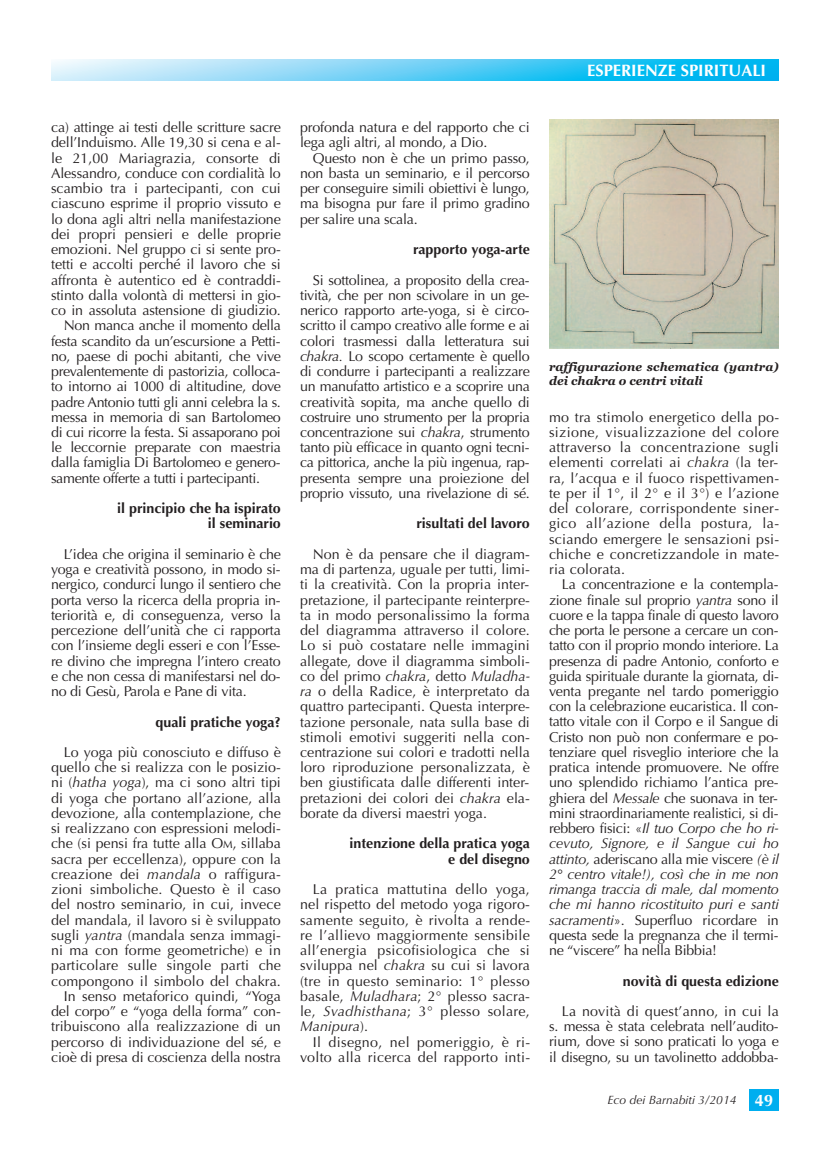
<style>
.page{position:relative;width:830px;height:1149px;background:#fff}
.page>*{position:absolute;margin:0;border:0;box-sizing:border-box;transform-origin:0 0}
.t1{font:700 16.5px "Optima";color:#fff}
.t2{font:14.25px/15.1px "Optima";letter-spacing:-.01em;color:#231f20;text-align:justify}
.t3{font:700 14.25px/15.1px "Optima";color:#231f20;text-align:right}
.t4{font:14.25px/15.1px "Optima";letter-spacing:.02em;color:#231f20;text-align:right}
.t5{font:italic 700 12px/14.2px "Georgia";letter-spacing:.01em;color:#231f20}
.t6{font:italic 12px "Optima";color:#231f20}
.s1{font-style:italic}
.s2{font-size:10.65px}
.s3{font-weight:700;font-style:normal;font-size:16.5px;color:#fff}
</style>
<div class="page">
<svg style="left:51px;top:60px;width:727px;height:21px;background:#65d0f5"></svg>
<div style="left:748px;top:1089px;width:30px;height:21px;background:#00aeef"></div>
<img style="left:549px;top:119px;width:229px;height:230px">
<p class="t2" style="left:51px;top:120px;width:231px">ca) attinge ai testi delle scritture sacre</p>
<p class="t2" style="left:51px;top:135px;width:231px">dell’Induismo. Alle 19,30 si cena e al-</p>
<p class="t2" style="left:51px;top:150px;width:231px">le 21,00 Mariagrazia, consorte di</p>
<p class="t2" style="left:51px;top:166px;width:231px">Alessandro, conduce con cordialità lo</p>
<p class="t2" style="left:51px;top:181px;width:231px">scambio tra i partecipanti, con cui</p>
<p class="t2" style="left:51px;top:196px;width:231px">ciascuno esprime il proprio vissuto e</p>
<p class="t2" style="left:51px;top:211px;width:231px">lo dona agli altri nella manifestazione</p>
<p class="t2" style="left:51px;top:227px;width:231px">dei propri pensieri e delle proprie</p>
<p class="t2" style="left:51px;top:242px;width:231px">emozioni. Nel gruppo ci si sente pro-</p>
<p class="t2" style="left:51px;top:257px;width:231px">tetti e accolti perché il lavoro che si</p>
<p class="t2" style="left:51px;top:272px;width:231px">affronta è autentico ed è contraddi-</p>
<p class="t2" style="left:51px;top:287px;width:231px">stinto dalla volontà di mettersi in gio-</p>
<p class="t2" style="left:51px;top:303px;width:231px">co in assoluta astensione di giudizio.</p>
<p class="t2" style="left:64px;top:318px;width:218px">Non manca anche il momento della</p>
<p class="t2" style="left:51px;top:333px;width:231px">festa scandito da un’escursione a Petti-</p>
<p class="t2" style="left:51px;top:348px;width:231px">no, paese di pochi abitanti, che vive</p>
<p class="t2" style="left:51px;top:364px;width:231px">prevalentemente di pastorizia, colloca-</p>
<p class="t2" style="left:51px;top:379px;width:231px">to intorno ai 1000 di altitudine, dove</p>
<p class="t2" style="left:51px;top:394px;width:231px">padre Antonio tutti gli anni celebra la s.</p>
<p class="t2" style="left:51px;top:409px;width:231px">messa in memoria di san Bartolomeo</p>
<p class="t2" style="left:51px;top:424px;width:231px">di cui ricorre la festa. Si assaporano poi</p>
<p class="t2" style="left:51px;top:440px;width:231px">le leccornie preparate con maestria</p>
<p class="t2" style="left:51px;top:455px;width:231px">dalla famiglia Di Bartolomeo e genero-</p>
<p class="t2" style="left:51px;top:470px;width:210px">samente offerte a tutti i partecipanti.</p>
<p class="t3" style="left:117px;top:501px;width:165px">il principio che ha ispirato il seminario</p>
<p class="t2" style="left:51px;top:546px;width:231px;text-indent:13px">L’idea che origina il seminario è che yoga e creatività possono, in modo si&shy;nergico, condurci lungo il sentiero che porta verso la ricerca della propria in&shy;teriorità e, di conseguenza, verso la percezione dell’unità che ci rapporta con l’insieme degli esseri e con l’Esse&shy;re divino che impregna l’intero creato e che non cessa di manifestarsi nel do&shy;no di Gesù, Parola e Pane di vita.</p>
<p class="t3" style="left:155px;top:714px;width:127px">quali pratiche yoga?</p>
<p class="t2" style="left:51px;top:744px;width:231px;text-align:right">Lo yoga più conosciuto e diffuso è quello che si realizza con le posizio&shy;ni (<span class="s1">hatha yoga</span>), ma ci sono altri tipi di yoga che portano all’azione, alla devozione, alla contemplazione, che si realizzano con espressioni melodi&shy;che (si pensi fra tutte alla O<span class="s2">M</span>, sillaba sacra per eccellenza), oppure con la creazione dei <span class="s1">mandala</span> o raffigura&shy;zioni simboliche. Questo è il caso del nostro seminario, in cui, invece del mandala, il lavoro si è sviluppato sugli <span class="s1">yantra</span> (mandala senza immagi&shy;ni ma con forme geometriche) e in particolare sulle singole parti che compongono il simbolo del chakra.<br>In senso metaforico quindi, “Yoga del corpo” e “yoga della forma” con&shy;tribuiscono alla realizzazione di un percorso di individuazione del sé, e cioè di presa di coscienza della nostra</p>
<p class="t2" style="left:300px;top:120px;width:231px">profonda natura e del rapporto che ci lega agli altri, al mondo, a Dio.</p>
<p class="t2" style="left:300px;top:150px;width:231px;text-indent:13px">Questo non è che un primo passo, non basta un seminario, e il percorso per conseguire simili obiettivi è lungo, ma bisogna pur fare il primo gradino per salire una scala.</p>
<p class="t3" style="left:413px;top:242px;width:118px">rapporto yoga-arte</p>
<p class="t2" style="left:300px;top:272px;width:231px;text-indent:13px">Si sottolinea, a proposito della crea&shy;tività, che per non scivolare in un ge&shy;nerico rapporto arte-yoga, si è circo&shy;scritto il campo creativo alle forme e ai colori trasmessi dalla letteratura sui <span class="s1">chakra.</span> Lo scopo certamente è quello di condurre i partecipanti a realizzare un manufatto artistico e a scoprire una creatività sopita, ma anche quello di costruire uno strumento per la propria concentrazione sui <span class="s1">chakra</span>, strumento tanto più efficace in quanto ogni tecni&shy;ca pittorica, anche la più ingenua, rap&shy;presenta sempre una proiezione del proprio vissuto, una rivelazione di sé.</p>
<p class="t3" style="left:416px;top:516px;width:115px">risultati del lavoro</p>
<p class="t2" style="left:300px;top:546px;width:231px;text-indent:13px">Non è da pensare che il diagram&shy;ma di partenza, uguale per tutti, limi&shy;ti la creatività. Con la propria inter&shy;pretazione, il partecipante reinterpre&shy;ta in modo personalissimo la forma del diagramma attraverso il colore.<br>Lo si può costatare nelle immagini allegate, dove il diagramma simboli&shy;co del primo <span class="s1">chakra</span>, detto <span class="s1">Muladha&shy;ra</span> o della Radice, è interpretato da quattro partecipanti. Questa interpre&shy;tazione personale, nata sulla base di stimoli emotivi suggeriti nella con&shy;centrazione sui colori e tradotti nella loro riproduzione personalizzata, è ben giustificata dalle differenti inter&shy;pretazioni dei colori dei <span class="s1">chakra</span> ela&shy;borate da diversi maestri yoga.</p>
<p class="t3" style="left:349px;top:835px;width:182px">intenzione della pratica yoga e del disegno</p>
<p class="t2" style="left:300px;top:881px;width:231px;text-indent:13px">La pratica mattutina dello yoga, nel rispetto del metodo yoga rigoro&shy;samente seguito, è rivolta a rende&shy;re l’allievo maggiormente sensibile all’energia psicofisiologica che si sviluppa nel <span class="s1">chakra</span> su cui si lavora (tre in questo seminario: 1° plesso basale, <span class="s1">Muladhara</span>; 2° plesso sacra&shy;le, <span class="s1">Svadhisthana</span>; 3° plesso solare, <span class="s1">Manipura</span>).</p>
<p class="t4" style="left:300px;top:1033px;width:232px">Il disegno, nel pomeriggio, è ri&shy;volto alla ricerca del rapporto inti-</p>
<p class="t1" style="left:587px;top:61px;width:180px">ESPERIENZE SPIRITUALI</p>
<p class="t5" style="left:549px;top:359px;width:231px">raffigurazione schematica (yantra) dei chakra o centri vitali</p>
<p class="t2" style="left:548px;top:409px;width:231px">mo tra stimolo energetico della po&shy;sizione, visualizzazione del colore attraverso la concentrazione sugli elementi correlati ai <span class="s1">chakra</span> (la ter&shy;ra, l’acqua e il fuoco rispettivamen&shy;te per il 1°, il 2° e il 3°) e l’azione del colorare, corrispondente siner&shy;gico all’azione della postura, la&shy;sciando emergere le sensazioni psi&shy;chiche e concretizzandole in mate&shy;ria colorata.</p>
<p class="t2" style="left:548px;top:577px;width:231px;text-indent:13px">La concentrazione e la contempla&shy;zione finale sul proprio <span class="s1">yantra</span> sono il cuore e la tappa finale di questo lavoro che porta le persone a cercare un con&shy;tatto con il proprio mondo interiore. La presenza di padre Antonio, conforto e guida spirituale durante la giornata, di&shy;venta pregante nel tardo pomeriggio con la celebrazione eucaristica. Il con&shy;tatto vitale con il Corpo e il Sangue di Cristo non può non confermare e po&shy;tenziare quel risveglio interiore che la pratica intende promuovere. Ne offre uno splendido richiamo l’antica pre&shy;ghiera del <span class="s1">Messale</span> che suonava in ter&shy;mini straordinariamente realistici, si di&shy;rebbero fisici: «<span class="s1">Il tuo Corpo che ho ri&shy;cevuto, Signore, e il Sangue cui ho attinto,</span> aderiscano alla mie viscere <span class="s1">(è il 2° centro vitale!), così che in me non rimanga traccia di male, dal momento che mi hanno ricostituito puri e santi sacramenti</span>». Superfluo ricordare in questa sede la pregnanza che il termi&shy;ne “viscere” ha nella Bibbia!</p>
<p class="t3" style="left:622px;top:972px;width:157px">novità di questa edizione</p>
<p class="t2" style="left:548px;top:1003px;width:231px;text-indent:13px">La novità di quest’anno, in cui la s. messa è stata celebrata nell’audito&shy;rium, dove si sono praticati lo yoga e il disegno, su un tavolinetto addobba-</p>
<p class="t6" style="left:607px;top:1092px;width:167px">Eco dei Barnabiti 3/2014 <span class="s3">49</span></p>
</div>
